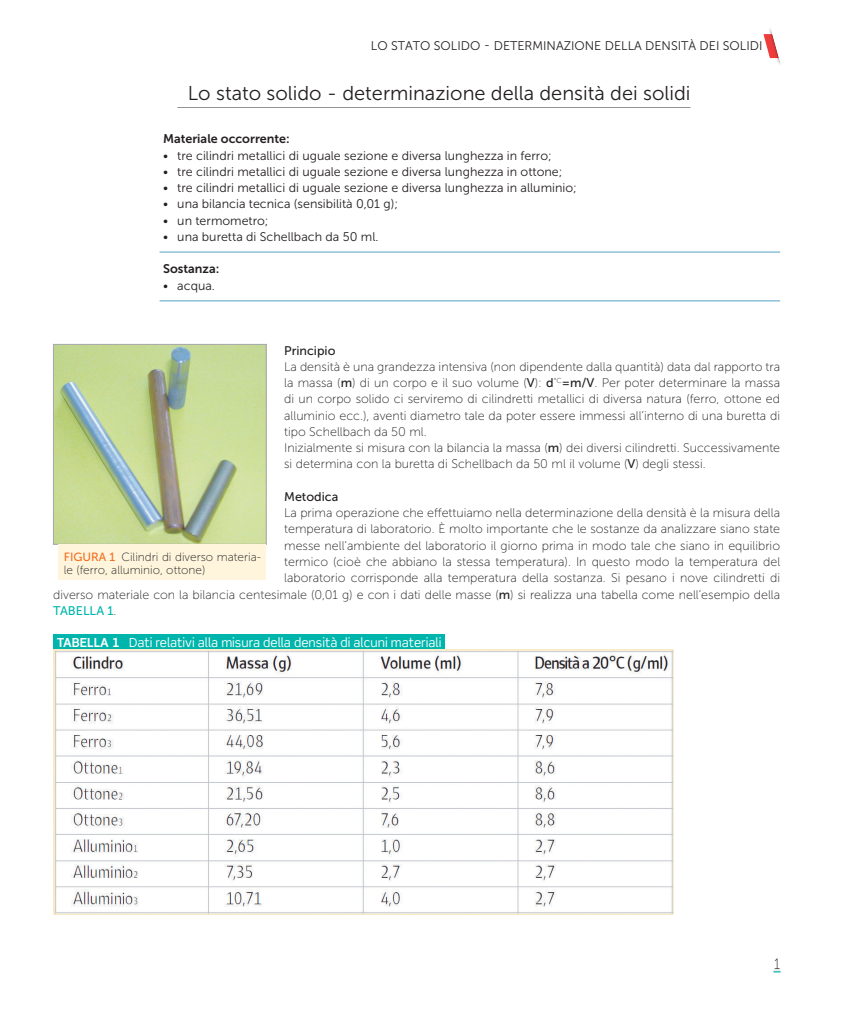
<style>
.page{position:relative;width:844px;height:1014px;background:#fff}
.page>*{position:absolute;margin:0;border:0;box-sizing:border-box;transform-origin:0 0}
.t1{font:20px "Museo Sans 300";color:#231f20}
.t2{font:15px "Museo Sans 100";color:#231f20;scale:.9 1}
.t3{font:12.5px/16.2px "Museo Sans 100";color:#231f20}
.t4{font:12.5px "Museo Sans 300";color:#231f20}
.t5{font:12.5px "Scene Std";color:#fff}
.t6{font:12.5px "Museo Sans 700";color:#231f20}
.t7{font:12.5px "Museo Sans 500";color:#231f20}
.t8{font:12.5px "Museo Sans 500";color:#00b5ac}
.t9{font:11.88px/13.8px "Museo Sans 100";color:#231f20}
.s1{font-family:"Museo Sans 500"}
.s2{font-family:"Museo Sans 100";color:#231f20}
.s3{font-weight:700}
.s4{font-family:"Museo Sans 500";color:#f36e21}
</style>
<div class="page">
<svg style="left:773px;top:969px;width:7px;height:3px"></svg>
<svg style="left:763px;top:28px;width:18px;height:36px"></svg>
<hr style="left:177px;top:107px;width:513px;height:1px;background:#939598">
<hr style="left:159px;top:251px;width:621px;height:2px;background:#76b4cf">
<hr style="left:159px;top:300px;width:621px;height:1px;background:#76b4cf">
<div style="left:53px;top:634px;width:392px;height:18px;background:#00b5ac"></div>
<img style="left:53px;top:649px;width:620px;height:265px">
<img style="left:55px;top:346px;width:209px;height:196px">
<div style="left:53px;top:344px;width:213px;height:200px;border:1px solid #a8a9ad"></div>
<div style="left:58px;top:544px;width:208px;height:35px;background:#fef5dc"></div>
<p class="t4" style="left:371px;top:39px;width:393px">LO STATO SOLIDO - DETERMINAZIONE DELLA DENSITÀ DEI SOLIDI</p>
<h1 class="t1" style="left:188px;top:82px;width:504px">Lo stato solido - determinazione della densità dei solidi</h1>
<p class="t6" style="left:163px;top:132px;width:128px">Materiale occorrente:</p>
<p class="t4" style="left:163px;top:148px;width:390px">• tre cilindri metallici di uguale sezione e diversa lunghezza in ferro;</p>
<p class="t4" style="left:163px;top:165px;width:401px">• tre cilindri metallici di uguale sezione e diversa lunghezza in ottone;</p>
<p class="t4" style="left:163px;top:181px;width:415px">• tre cilindri metallici di uguale sezione e diversa lunghezza in alluminio;</p>
<p class="t4" style="left:163px;top:197px;width:236px">• una bilancia tecnica (sensibilità 0,01 g);</p>
<p class="t4" style="left:163px;top:213px;width:107px">• un termometro;</p>
<p class="t4" style="left:163px;top:230px;width:217px">• una buretta di Schellbach da 50 ml.</p>
<p class="t6" style="left:163px;top:262px;width:58px">Sostanza:</p>
<p class="t4" style="left:163px;top:278px;width:53px">• acqua.</p>
<p class="t7" style="left:284px;top:343px;width:53px">Principio</p>
<p class="t3" style="left:284px;top:358px;width:497px">La densità è una grandezza intensiva (non dipendente dalla quantità) data dal rapporto tra la massa (<span class="s1">m</span>) di un corpo e il suo volume (<span class="s1">V</span>): <span class="s1">d</span><sup>°C</sup><span class="s1">=m/V</span>. Per poter determinare la massa di un corpo solido ci serviremo di cilindretti metallici di diversa natura (ferro, ottone ed alluminio ecc.), aventi diametro tale da poter essere immessi all’interno di una buretta di tipo Schellbach da 50 ml.<br>Inizialmente si misura con la bilancia la massa (<span class="s1">m</span>) dei diversi cilindretti. Successivamente si determina con la buretta di Schellbach da 50 ml il volume (<span class="s1">V</span>) degli stessi.</p>
<p class="t7" style="left:284px;top:490px;width:56px">Metodica</p>
<p class="t3" style="left:53px;top:505px;width:728px;text-align:right">La prima operazione che effettuiamo nella determinazione della densità è la misura della<br>temperatura di laboratorio. È molto importante che le sostanze da analizzare siano state<br>messe nell’ambiente del laboratorio il giorno prima in modo tale che siano in equilibrio<br>termico (cioè che abbiano la stessa temperatura). In questo modo la temperatura del<br>laboratorio corrisponde alla temperatura della sostanza. Si pesano i nove cilindretti di<br>diverso materiale con la bilancia centesimale (0,01 g) e con i dati delle masse (<span class="s1">m</span>) si realizza una tabella come nell’esempio della</p>
<p class="t8" style="left:53px;top:603px;width:65px">TABELLA 1<span class="s2">.</span></p>
<p class="t5" style="left:57px;top:635px;width:386px"><span class="s3">TABELLA 1</span> Dati relativi alla misura della densità di alcuni materiali</p>
<p class="t9" style="left:64px;top:549px;width:199px"><span class="s4">FIGURA 1</span> Cilindri di diverso materia&shy;le (ferro, alluminio, ottone)</p>
<p class="t2" style="left:774px;top:955px;width:8px">1</p>
</div>
